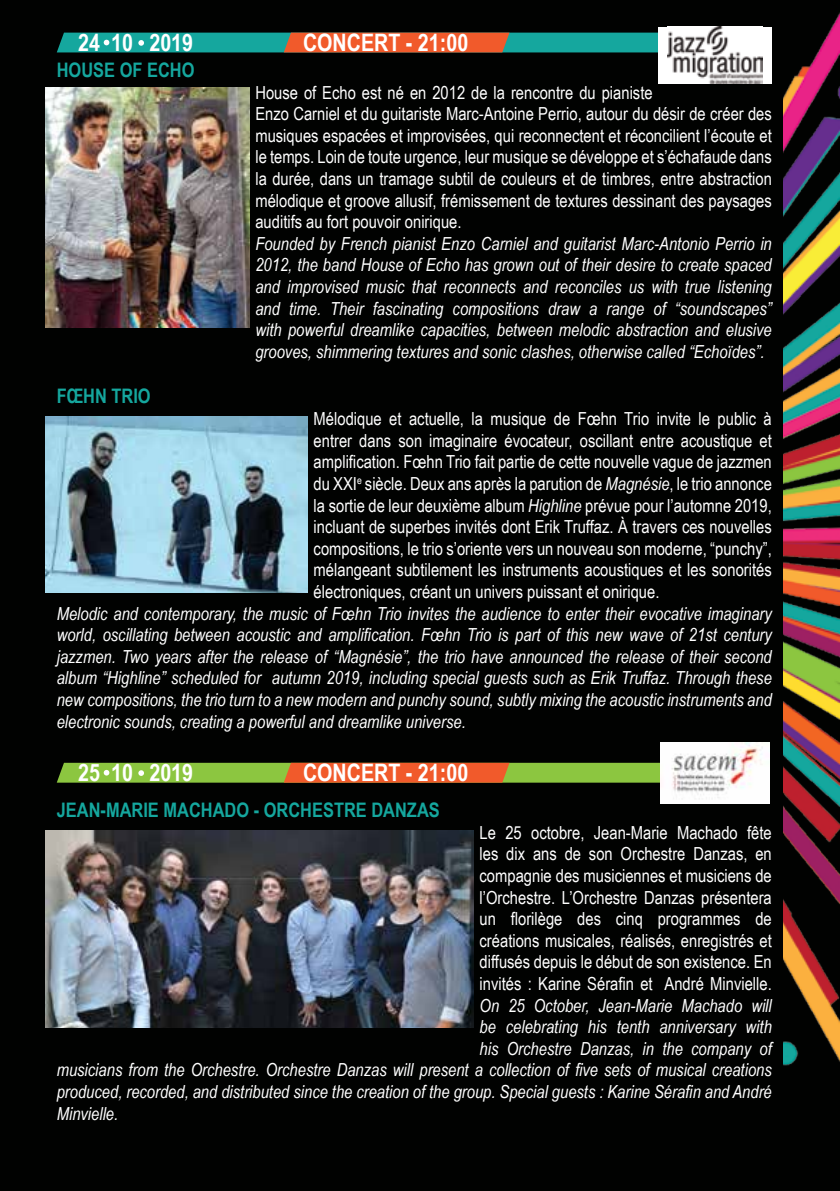
<style>
.page{position:relative;width:840px;height:1191px;background:#fff}
.page>*{position:absolute;margin:0;border:0;box-sizing:border-box;transform-origin:0 0}
.t1{font:700 24px "Arial Narrow";color:#fff}
.t2{font:700 20px "Arial Narrow";color:#15a79e}
.t3{font:18px/21.6px "Arial Narrow";color:#fff;text-align:justify}
.t4{font:italic 18px/21.6px "Arial Narrow";color:#fff;text-align:justify}
.s1{font-style:italic}
</style>
<div class="page">
<div style="left:0;top:0;width:839px;height:1191px;background:#010201"></div>
<img style="left:783px;top:14px;width:56px;height:1052px">
<svg style="left:57px;top:33px;width:601px;height:19px"></svg>
<img style="left:45px;top:87px;width:204px;height:240px">
<div style="left:658px;top:27px;width:113px;height:57px;background:#fff"></div>
<img style="left:667px;top:27px;width:95px;height:57px">
<img style="left:45px;top:417px;width:263px;height:175px">
<svg style="left:57px;top:763px;width:603px;height:19px"></svg>
<img style="left:45px;top:831px;width:428px;height:197px">
<img style="left:660px;top:742px;width:109px;height:61px">
<h1 class="t1" style="left:78px;top:24px;width:116px">24 10 2019</h1>
<h1 class="t1" style="left:303px;top:24px;width:167px">CONCERT - 21:00</h1>
<p class="t2" style="left:57px;top:55px;width:114px">HOUSE OF ECHO</p>
<p class="t3" style="left:255px;top:81px;width:517px;text-align:left">House of Echo est né en 2012 de la rencontre du pianiste<br>Enzo Carniel et du guitariste Marc-Antoine Perrio, autour du désir de créer des musiques espacées et improvisées, qui reconnectent et réconcilient l’écoute et le temps. Loin de toute urgence, leur musique se développe et s’échafaude dans la durée, dans un tramage subtil de couleurs et de timbres, entre abstraction mélodique et groove allusif, frémissement de textures dessinant des paysages auditifs au fort pouvoir onirique.</p>
<p class="t4" style="left:255px;top:232px;width:517px">Founded by French pianist Enzo Carniel and guitarist Marc-Antonio Perrio in 2012, the band House of Echo has grown out of their desire to create spaced and improvised music that reconnects and reconciles us with true listening and time. Their fascinating compositions draw a range of “soundscapes” with powerful dreamlike capacities, between melodic abstraction and elusive grooves, shimmering textures and sonic clashes, otherwise called “Echoïdes”.</p>
<p class="t2" style="left:57px;top:381px;width:93px">FŒHN TRIO</p>
<p class="t3" style="left:313px;top:407px;width:459px">Mélodique et actuelle, la musique de Fœhn Trio invite le public à entrer dans son imaginaire évocateur, oscillant entre acoustique et amplification. Fœhn Trio fait partie de cette nouvelle vague de jazzmen du XXI<sup>e</sup> siècle. Deux ans après la parution de <span class="s1">Magnésie</span>, le trio annonce la sortie de leur deuxième album <span class="s1">Highline</span> prévue pour l’automne 2019, incluant de superbes invités dont Erik Truffaz. À travers ces nouvelles compositions, le trio s’oriente vers un nouveau son moderne, “punchy”, mélangeant subtilement les instruments acoustiques et les sonorités électroniques, créant un univers puissant et onirique.</p>
<p class="t4" style="left:57px;top:602px;width:716px">Melodic and contemporary, the music of Fœhn Trio invites the audience to enter their evocative imaginary world, oscillating between acoustic and amplification. Fœhn Trio is part of this new wave of 21st century jazzmen. Two years after the release of “Magnésie”, the trio have announced the release of their second album “Highline” scheduled for autumn 2019, including special guests such as Erik Truffaz. Through these new compositions, the trio turn to a new modern and punchy sound, subtly mixing the acoustic instruments and electronic sounds, creating a powerful and dreamlike universe.</p>
<h1 class="t1" style="left:78px;top:754px;width:116px">25 10 2019</h1>
<h1 class="t1" style="left:303px;top:754px;width:167px">CONCERT - 21:00</h1>
<p class="t2" style="left:57px;top:795px;width:134px">JEAN-MARI E MACHA</p>
<p class="t2" style="left:224px;top:795px;width:76px">DO - ORCHES</p>
<p class="t2" style="left:334px;top:795px;width:95px">TRE DANZAS</p>
<p class="t3" style="left:479px;top:821px;width:293px">Le 25 octobre, Jean-Marie Machado fête les dix ans de son Orchestre Danzas, en compagnie des musiciennes et musiciens de l’Orchestre. L’Orchestre Danzas présentera un florilège des cinq programmes de créations musicales, réalisés, enregistrés et diffusés depuis le début de son existence. En invités : Karine Sérafin et André Minvielle.</p>
<p class="t4" style="left:479px;top:994px;width:293px">On 25 October, Jean-Marie Machado will</p>
<p class="t4" style="left:479px;top:1015px;width:293px">be celebrating his tenth anniversary with</p>
<p class="t4" style="left:479px;top:1037px;width:293px">his Orchestre Danzas, in the company of</p>
<p class="t4" style="left:57px;top:1058px;width:716px">musicians from the Orchestre. Orchestre Danzas will present a collection of five sets of musical creations</p>
<p class="t4" style="left:57px;top:1080px;width:716px">produced, recorded, and distributed since the creation of the group. Special guests : Karine Sérafin and André</p>
<p class="t4" style="left:57px;top:1102px;width:63px">Minvielle.</p>
</div>
